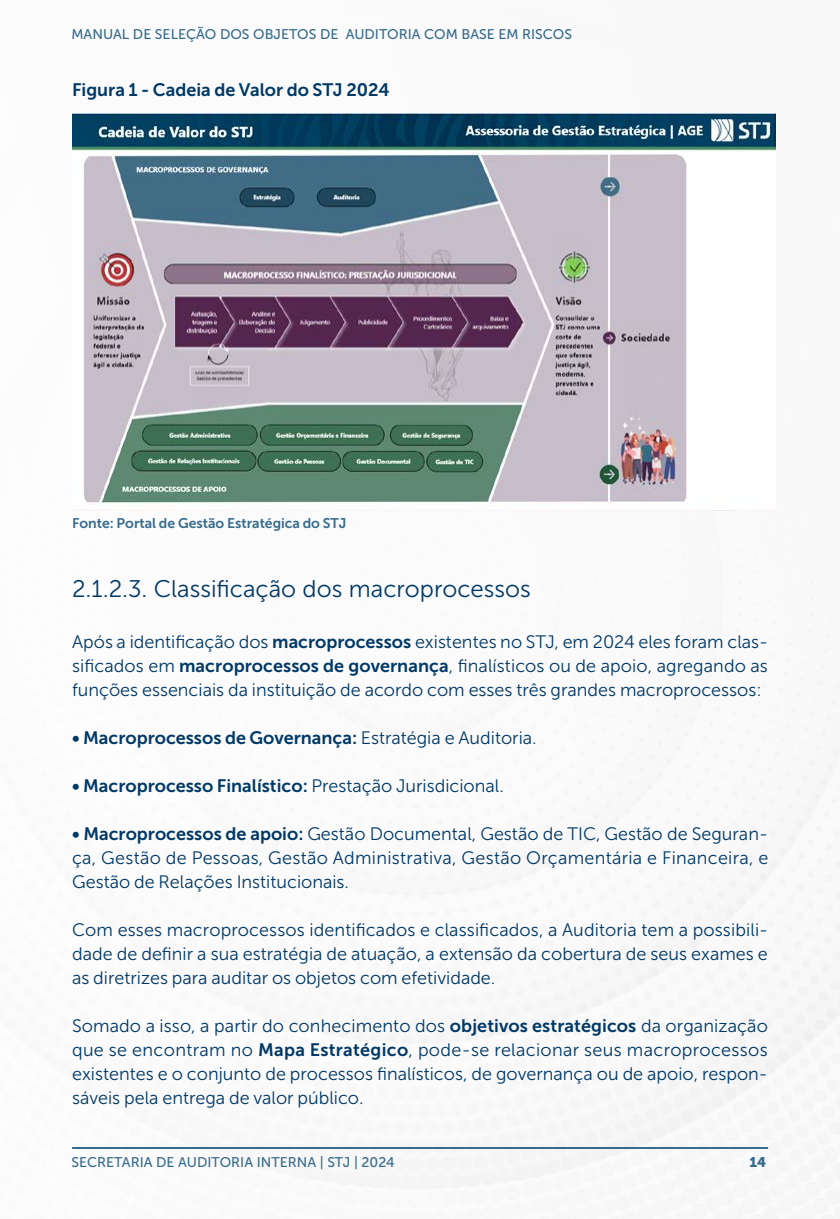
<style>
.page{position:relative;width:840px;height:1219px;background:#fff}
.page>*{position:absolute;margin:0;border:0;box-sizing:border-box;transform-origin:0 0}
.t1{font:24px "Museo Sans 300";color:#003866}
.t2{font:18px/24px "Museo Sans 300";color:#003866;text-align:justify}
.t3{font:18px "Museo Sans 700";color:#003866}
.t4{font:14px "Museo Sans 500";color:#366b8c}
.t5{font:14px "Museo Sans 700";color:#366b8c}
.t6{font:14px "Museo Sans 900";color:#366b8c}
.s1{font-family:"Museo Sans 700"}
.s2{font-family:"Museo Sans 300"}
</style>
<div class="page">
<img style="left:88px;top:113px;width:751px;height:1106px">
<hr style="left:72px;top:1147px;width:695px;height:2px;background:#366b8c">
<img style="left:72px;top:113px;width:703px;height:397px">
<p class="t4" style="left:71px;top:26px;width:502px">MANUAL DE SELEÇÃO DOS OBJETOS DE AUDITORIA COM BASE EM RISCOS</p>
<p class="t3" style="left:72px;top:80px;width:319px">Figura 1 - Cadeia de Valor do STJ 2024</p>
<p class="t5" style="left:72px;top:515px;width:276px">Fonte: Portal de Gestão Estratégica do STJ</p>
<h1 class="t1" style="left:72px;top:576px;width:460px">2.1.2.3. Classificação dos macroprocessos</h1>
<p class="t2" style="left:72px;top:630px;width:697px">Após a identificação dos <span class="s1">macroprocessos</span> existentes no STJ, em 2024 eles foram clas&shy;sificados em <span class="s1">macroprocessos de governança</span>, finalísticos ou de apoio, agregando as funções essenciais da instituição de acordo com esses três grandes macroprocessos:</p>
<p class="t3" style="left:72px;top:728px;width:466px">• Macroprocessos de Governança: <span class="s2">Estratégia e Auditoria.</span></p>
<p class="t3" style="left:72px;top:776px;width:433px">• Macroprocesso Finalístico: <span class="s2">Prestação Jurisdicional.</span></p>
<p class="t2" style="left:72px;top:822px;width:697px"><span class="s1">• Macroprocessos de apoio:</span> Gestão Documental, Gestão de TIC, Gestão de Seguran&shy;ça, Gestão de Pessoas, Gestão Administrativa, Gestão Orçamentária e Financeira, e Gestão de Relações Institucionais.</p>
<p class="t2" style="left:72px;top:918px;width:697px">Com esses macroprocessos identificados e classificados, a Auditoria tem a possibili&shy;dade de definir a sua estratégia de atuação, a extensão da cobertura de seus exames e as diretrizes para auditar os objetos com efetividade.</p>
<p class="t2" style="left:72px;top:1014px;width:697px">Somado a isso, a partir do conhecimento dos <span class="s1">objetivos estratégicos</span> da organização que se encontram no <span class="s1">Mapa Estratégico</span>, pode-se relacionar seus macroprocessos existentes e o conjunto de processos finalísticos, de governança ou de apoio, respon&shy;sáveis pela entrega de valor público.</p>
<p class="t4" style="left:71px;top:1155px;width:324px">SECRETARIA DE AUDITORIA INTERNA | STJ | 2024</p>
<p class="t6" style="left:749px;top:1154px;width:18px">14</p>
</div>
